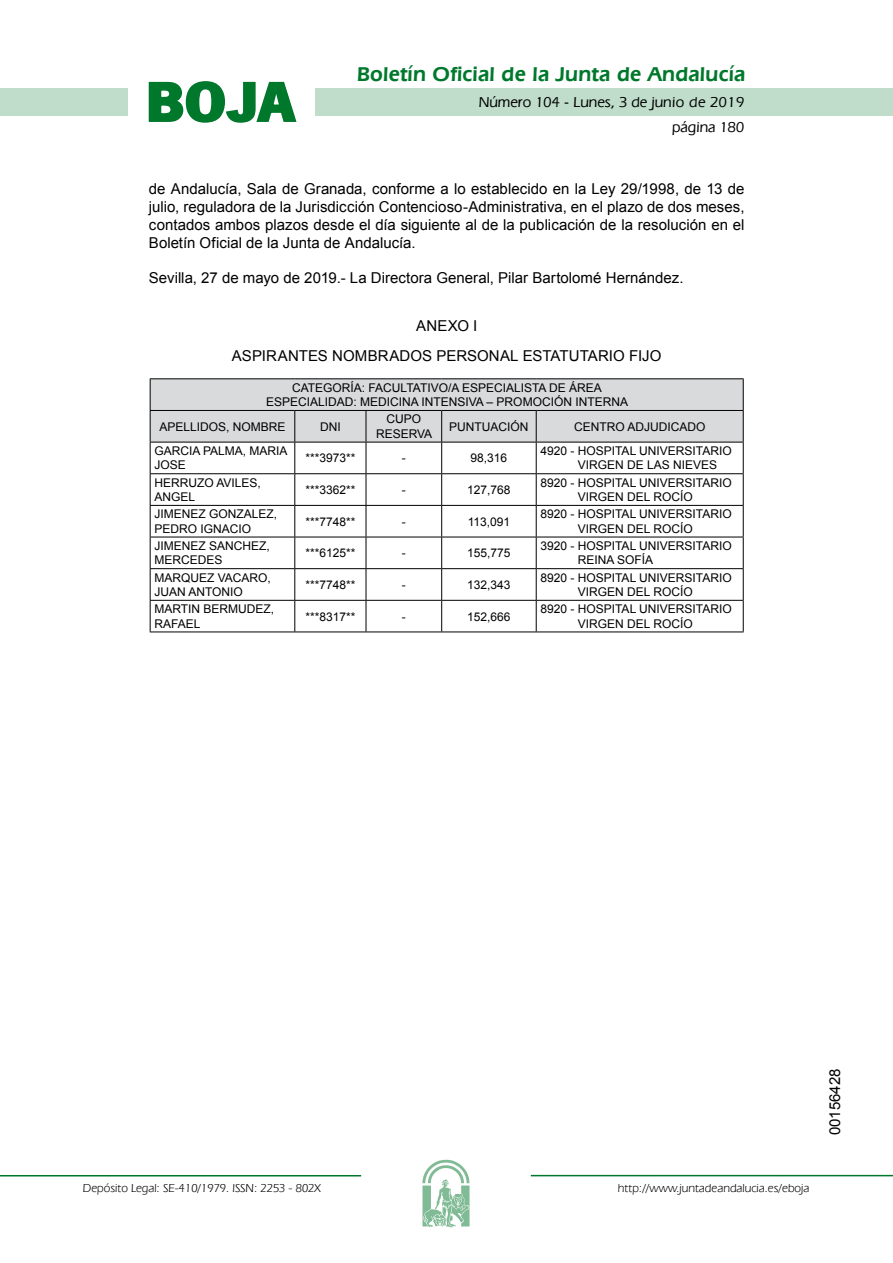
<style>
.page{position:relative;width:893px;height:1263px;background:#fff}
.page>*{position:absolute;margin:0;border:0;box-sizing:border-box;transform-origin:0 0}
.t1{font:700 57.75px "News Got T";color:#00782c;scale:1.14 1}
.t2{font:600 21px "Eras IT Cby BT";letter-spacing:.01em;color:#00782c}
.t3{font:15px/18px "Arial";color:#000;text-align:justify}
.t4{font:500 15px/24.5px "Eras IT Cby BT";color:#000;text-align:right}
.t5{font:12px/14.4px "Arial";color:#000}
.t6{font:12px "Eras IT Cby BT";color:#000}
</style>
<div class="page">
<div style="left:315px;top:88px;width:577px;height:28px;background:#bfddca"></div>
<div style="left:0;top:88px;width:128px;height:28px;background:#bfddca"></div>
<hr style="left:0;top:1175px;width:361px;height:2px;background:#00782c">
<svg style="left:422px;top:1159px;width:47px;height:68px"></svg>
<hr style="left:531px;top:1175px;width:361px;height:1px;background:#00782c">
<svg style="left:148px;top:81px;width:149px;height:42px"></svg>
<div style="left:151px;top:379px;width:591px;height:63px;background:#d9dadb"></div>
<hr style="left:150px;top:378px;width:145px;height:1px;background:#000">
<hr style="left:150px;top:379px;width:1px;height:31px;background:#000">
<hr style="left:295px;top:378px;width:71px;height:1px;background:#000">
<hr style="left:366px;top:378px;width:75px;height:1px;background:#000">
<hr style="left:441px;top:378px;width:95px;height:1px;background:#000">
<hr style="left:536px;top:378px;width:207px;height:1px;background:#000">
<hr style="left:742px;top:379px;width:1px;height:31px;background:#000">
<hr style="left:150px;top:410px;width:145px;height:1px;background:#000">
<hr style="left:150px;top:411px;width:1px;height:31px;background:#000">
<hr style="left:295px;top:410px;width:71px;height:1px;background:#000">
<hr style="left:294px;top:411px;width:1px;height:31px;background:#000">
<hr style="left:366px;top:410px;width:75px;height:1px;background:#000">
<hr style="left:365px;top:411px;width:1px;height:31px;background:#000">
<hr style="left:441px;top:410px;width:95px;height:1px;background:#000">
<hr style="left:441px;top:411px;width:1px;height:31px;background:#000">
<hr style="left:536px;top:410px;width:207px;height:1px;background:#000">
<hr style="left:536px;top:411px;width:1px;height:31px;background:#000">
<hr style="left:742px;top:411px;width:1px;height:31px;background:#000">
<hr style="left:150px;top:442px;width:145px;height:1px;background:#000">
<hr style="left:150px;top:442px;width:1px;height:31px;background:#000">
<hr style="left:295px;top:442px;width:71px;height:1px;background:#000">
<hr style="left:294px;top:442px;width:1px;height:31px;background:#000">
<hr style="left:366px;top:442px;width:75px;height:1px;background:#000">
<hr style="left:365px;top:442px;width:1px;height:31px;background:#000">
<hr style="left:441px;top:442px;width:95px;height:1px;background:#000">
<hr style="left:441px;top:442px;width:1px;height:31px;background:#000">
<hr style="left:536px;top:442px;width:207px;height:1px;background:#000">
<hr style="left:536px;top:442px;width:1px;height:31px;background:#000">
<hr style="left:742px;top:442px;width:1px;height:31px;background:#000">
<hr style="left:150px;top:473px;width:145px;height:1px;background:#000">
<hr style="left:150px;top:474px;width:1px;height:31px;background:#000">
<hr style="left:295px;top:473px;width:71px;height:1px;background:#000">
<hr style="left:294px;top:474px;width:1px;height:31px;background:#000">
<hr style="left:366px;top:473px;width:75px;height:1px;background:#000">
<hr style="left:365px;top:474px;width:1px;height:31px;background:#000">
<hr style="left:441px;top:473px;width:95px;height:1px;background:#000">
<hr style="left:441px;top:474px;width:1px;height:31px;background:#000">
<hr style="left:536px;top:473px;width:207px;height:1px;background:#000">
<hr style="left:536px;top:474px;width:1px;height:31px;background:#000">
<hr style="left:742px;top:474px;width:1px;height:31px;background:#000">
<hr style="left:150px;top:505px;width:145px;height:1px;background:#000">
<hr style="left:150px;top:506px;width:1px;height:31px;background:#000">
<hr style="left:295px;top:505px;width:71px;height:1px;background:#000">
<hr style="left:294px;top:506px;width:1px;height:31px;background:#000">
<hr style="left:366px;top:505px;width:75px;height:1px;background:#000">
<hr style="left:365px;top:506px;width:1px;height:31px;background:#000">
<hr style="left:441px;top:505px;width:95px;height:1px;background:#000">
<hr style="left:441px;top:506px;width:1px;height:31px;background:#000">
<hr style="left:536px;top:505px;width:207px;height:1px;background:#000">
<hr style="left:536px;top:506px;width:1px;height:31px;background:#000">
<hr style="left:742px;top:506px;width:1px;height:31px;background:#000">
<hr style="left:150px;top:537px;width:145px;height:1px;background:#000">
<hr style="left:150px;top:537px;width:1px;height:31px;background:#000">
<hr style="left:295px;top:537px;width:71px;height:1px;background:#000">
<hr style="left:294px;top:537px;width:1px;height:31px;background:#000">
<hr style="left:366px;top:537px;width:75px;height:1px;background:#000">
<hr style="left:365px;top:537px;width:1px;height:31px;background:#000">
<hr style="left:441px;top:537px;width:95px;height:1px;background:#000">
<hr style="left:441px;top:537px;width:1px;height:31px;background:#000">
<hr style="left:536px;top:537px;width:207px;height:1px;background:#000">
<hr style="left:536px;top:537px;width:1px;height:31px;background:#000">
<hr style="left:742px;top:537px;width:1px;height:31px;background:#000">
<hr style="left:150px;top:568px;width:145px;height:1px;background:#000">
<hr style="left:150px;top:569px;width:1px;height:31px;background:#000">
<hr style="left:295px;top:568px;width:71px;height:1px;background:#000">
<hr style="left:294px;top:569px;width:1px;height:31px;background:#000">
<hr style="left:366px;top:568px;width:75px;height:1px;background:#000">
<hr style="left:365px;top:569px;width:1px;height:31px;background:#000">
<hr style="left:441px;top:568px;width:95px;height:1px;background:#000">
<hr style="left:441px;top:569px;width:1px;height:31px;background:#000">
<hr style="left:536px;top:568px;width:207px;height:1px;background:#000">
<hr style="left:536px;top:569px;width:1px;height:31px;background:#000">
<hr style="left:742px;top:569px;width:1px;height:31px;background:#000">
<hr style="left:150px;top:600px;width:145px;height:1px;background:#000">
<hr style="left:150px;top:601px;width:1px;height:31px;background:#000">
<hr style="left:295px;top:600px;width:71px;height:1px;background:#000">
<hr style="left:294px;top:601px;width:1px;height:31px;background:#000">
<hr style="left:366px;top:600px;width:75px;height:1px;background:#000">
<hr style="left:365px;top:601px;width:1px;height:31px;background:#000">
<hr style="left:441px;top:600px;width:95px;height:1px;background:#000">
<hr style="left:441px;top:601px;width:1px;height:31px;background:#000">
<hr style="left:536px;top:600px;width:207px;height:1px;background:#000">
<hr style="left:536px;top:601px;width:1px;height:31px;background:#000">
<hr style="left:742px;top:601px;width:1px;height:31px;background:#000">
<hr style="left:150px;top:632px;width:145px;height:1px;background:#000">
<hr style="left:295px;top:632px;width:71px;height:1px;background:#000">
<hr style="left:366px;top:632px;width:75px;height:1px;background:#000">
<hr style="left:441px;top:632px;width:95px;height:1px;background:#000">
<hr style="left:536px;top:632px;width:207px;height:1px;background:#000">
<h1 class="t1" style="left:145px;top:68px;width:133px">BOJA</h1>
<h2 class="t2" style="left:357px;top:62px;width:390px">Boletín Oficial de la Junta de Andalucía</h2>
<p class="t4" style="left:478px;top:90px;width:267px">Número 104 - Lunes, 3 de junio de 2019 página 180</p>
<p class="t3" style="left:149px;top:180px;width:597px">de Andalucía, Sala de Granada, conforme a lo establecido en la Ley 29/1998, de 13 de julio, reguladora de la Jurisdicción Contencioso-Administrativa, en el plazo de dos meses, contados ambos plazos desde el día siguiente al de la publicación de la resolución en el Boletín Oficial de la Junta de Andalucía.</p>
<p class="t3" style="left:149px;top:269px;width:536px">Sevilla, 27 de mayo de 2019.- La Directora General, Pilar Bartolomé Hernández.</p>
<p class="t3" style="left:232px;top:310px;width:431px;line-height:30.8px;text-align:center">ANEXO I<br>ASPIRANTES NOMBRADOS PERSONAL ESTATUTARIO FIJO</p>
<p class="t5" style="left:266px;top:381px;width:363px;text-align:center">CATEGORÍA: FACULTATIVO/A ESPECIALISTA DE ÁREA<br>ESPECIALIDAD: MEDICINA INTENSIVA – PROMOCIÓN INTERNA</p>
<p class="t5" style="left:159px;top:419px;width:128px">APELLIDOS, NOMBRE</p>
<p class="t5" style="left:320px;top:419px;width:22px">DNI</p>
<p class="t5" style="left:376px;top:412px;width:58px;text-align:center">CUPO<br>RESERVA</p>
<p class="t5" style="left:449px;top:419px;width:81px">PUNTUACIÓN</p>
<p class="t5" style="left:574px;top:419px;width:133px">CENTRO ADJUDICADO</p>
<p class="t5" style="left:154px;top:444px;width:135px">GARCIA PALMA, MARIA<br>JOSE</p>
<p class="t5" style="left:305px;top:451px;width:52px">***3973**</p>
<p class="t5" style="left:402px;top:451px;width:5px">-</p>
<p class="t5" style="left:470px;top:451px;width:38px">98,316</p>
<p class="t5" style="left:578px;top:444px;width:155px;text-indent:-37px">4920 - HOSPITAL UNIVERSITARIO<br>VIRGEN DE LAS NIEVES</p>
<p class="t5" style="left:154px;top:475px;width:108px">HERRUZO AVILES,<br>ANGEL</p>
<p class="t5" style="left:305px;top:483px;width:52px">***3362**</p>
<p class="t5" style="left:402px;top:483px;width:5px">-</p>
<p class="t5" style="left:467px;top:483px;width:45px">127,768</p>
<p class="t5" style="left:540px;top:475px;width:193px;text-align:center">8920 - HOSPITAL UNIVERSITARIO<br>VIRGEN DEL ROCÍO</p>
<p class="t5" style="left:154px;top:507px;width:124px">JIMENEZ GONZALEZ,<br>PEDRO IGNACIO</p>
<p class="t5" style="left:305px;top:514px;width:52px">***7748**</p>
<p class="t5" style="left:402px;top:514px;width:5px">-</p>
<p class="t5" style="left:467px;top:514px;width:44px">113,091</p>
<p class="t5" style="left:540px;top:507px;width:193px;text-align:center">8920 - HOSPITAL UNIVERSITARIO<br>VIRGEN DEL ROCÍO</p>
<p class="t5" style="left:154px;top:539px;width:117px">JIMENEZ SANCHEZ,<br>MERCEDES</p>
<p class="t5" style="left:305px;top:546px;width:52px">***6125**</p>
<p class="t5" style="left:402px;top:546px;width:5px">-</p>
<p class="t5" style="left:467px;top:546px;width:45px">155,775</p>
<p class="t5" style="left:578px;top:539px;width:155px;text-indent:-37px">3920 - HOSPITAL UNIVERSITARIO<br>REINA SOFÍA</p>
<p class="t5" style="left:154px;top:570px;width:118px">MARQUEZ VACARO,<br>JUAN ANTONIO</p>
<p class="t5" style="left:305px;top:578px;width:52px">***7748**</p>
<p class="t5" style="left:402px;top:578px;width:5px">-</p>
<p class="t5" style="left:467px;top:578px;width:45px">132,343</p>
<p class="t5" style="left:540px;top:570px;width:193px;text-align:center">8920 - HOSPITAL UNIVERSITARIO<br>VIRGEN DEL ROCÍO</p>
<p class="t5" style="left:154px;top:602px;width:121px">MARTIN BERMUDEZ,<br>RAFAEL</p>
<p class="t5" style="left:305px;top:609px;width:52px">***8317**</p>
<p class="t5" style="left:402px;top:609px;width:5px">-</p>
<p class="t5" style="left:467px;top:609px;width:45px">152,666</p>
<p class="t5" style="left:540px;top:602px;width:193px;text-align:center">8920 - HOSPITAL UNIVERSITARIO<br>VIRGEN DEL ROCÍO</p>
<p class="t6" style="left:83px;top:1181px;width:239px">Depósito Legal: SE-410/1979. ISSN: 2253 - 802X</p>
<p class="t6" style="left:618px;top:1181px;width:193px">http://www.juntadeandalucia.es/eboja</p>
<p class="t3" style="left:826px;top:1135px;width:68px;rotate:-90deg">00156428</p>
</div>
